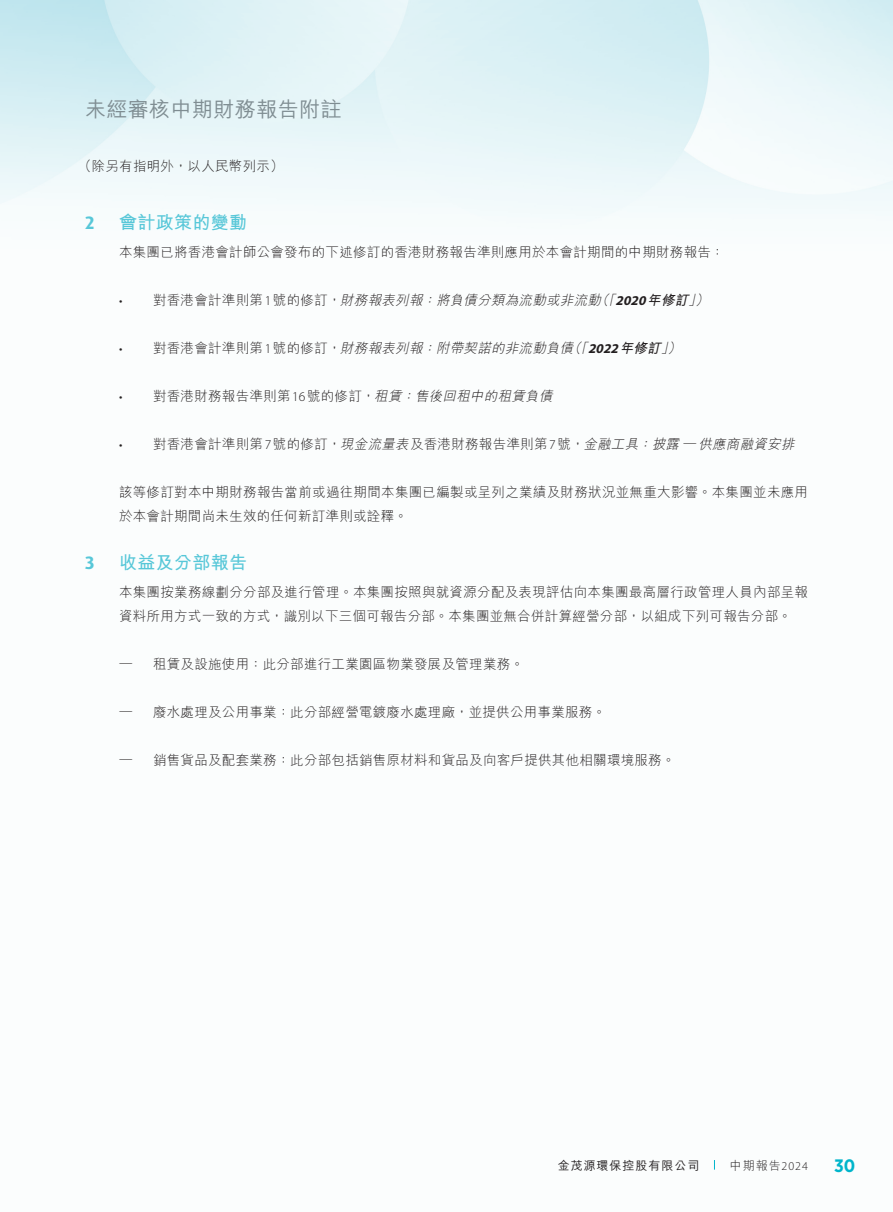
<style>
.page{position:relative;width:893px;height:1212px;background:#fff}
.page>*{position:absolute;margin:0;border:0;box-sizing:border-box;transform-origin:0 0}
.t1{font:500 21px "M Hei HK";letter-spacing:.02em;color:#7f8d92}
._01_H1{font:700 18px "M Hei HK";letter-spacing:.02em;color:#57c7d8}
.t2{font:700 18px "Gotham Narrow";color:#00b5cb}
._01_H1-2{font:700 18px "Dax Pro";color:#57c7d8}
._00_txt{font:300 13.5px/24px "M Hei HK";letter-spacing:.02em;color:#231f20}
._00_txt-2{font:italic 300 13.5px "M Hei HK";color:#231f20}
._00_txt-3{font:italic 700 13.5px "Myriad Pro";color:#231f20}
._00_txt-4{font:300 13.5px "Myriad Pro";color:#231f20}
._00_txt-5{font:italic 300 13.5px "Myriad Pro";color:#231f20}
.t3{font:500 12px "M Hei HK";letter-spacing:.08em;color:#231f20}
.t4{font:300 12px "M Hei HK";color:#231f20}
.s1{font-family:"Myriad Pro"}
.s2{font-style:italic}
.s3{font-family:"M Hei HK"}
</style>
<div class="page">
<img style="left:0;top:0;width:893px;height:1170px">
<p class="t1" style="left:85px;top:94px;width:258px">未經審核中期財務報告附註</p>
<p class="_00_txt" style="left:78px;top:154px;width:207px">（除另有指明外，以人民幣列示(</p>
<p class="_01_H1-2" style="left:85px;top:211px;width:11px">2</p>
<p class="_01_H1-2" style="left:85px;top:551px;width:11px">3</p>
<p class="_01_H1" style="left:119px;top:209px;width:130px">會計政策的變動</p>
<p class="_00_txt" style="left:119px;top:240px;width:607px">本集團已將香港會計師公會發布的下述修訂的香港財務報告準則應用於本會計期間的中期財務報告：</p>
<p class="_00_txt-2" style="left:688px;top:293px;width:25px">(「</p>
<p class="_00_txt-2" style="left:595px;top:293px;width:25px">（「</p>
<p class="_00_txt" style="left:153px;top:288px;width:274px">對香港會計準則第<span class="s1">1</span> 號的修訂，<span class="s2">財務報表列報</span></p>
<p class="_00_txt-2" style="left:436px;top:293px;width:169px">將負債分類為流動或非流動</p>
<p class="_00_txt-3" style="left:616px;top:292px;width:78px">2020<span class="s3">年修訂</span></p>
<p class="_00_txt-2" style="left:422px;top:293px;width:18px">：</p>
<p class="_00_txt-4" style="left:119px;top:292px;width:5px">•</p>
<p class="_00_txt-4" style="left:119px;top:340px;width:5px">•</p>
<p class="_00_txt-4" style="left:119px;top:388px;width:5px">•</p>
<p class="_00_txt-2" style="left:568px;top:341px;width:25px">（「</p>
<p class="_00_txt-2" style="left:661px;top:341px;width:25px">(「</p>
<p class="_00_txt-2" style="left:436px;top:341px;width:142px">附帶契諾的非流動負債</p>
<p class="_00_txt" style="left:153px;top:336px;width:274px">對香港會計準則第<span class="s1">1</span> 號的修訂，<span class="s2">財務報表列報</span></p>
<p class="_00_txt-3" style="left:588px;top:340px;width:78px">2022<span class="s3">年修訂</span></p>
<p class="_00_txt-2" style="left:422px;top:341px;width:18px">：</p>
<p class="_00_txt" style="left:153px;top:384px;width:253px">對香港財務報告準則第<span class="s1">16</span>號的修訂，<span class="s2">租賃</span></p>
<p class="_00_txt-2" style="left:415px;top:389px;width:142px">售後回租中的租賃負債</p>
<p class="_00_txt-2" style="left:402px;top:389px;width:18px">：</p>
<p class="_00_txt" style="left:153px;top:432px;width:489px">對香港會計準則第<span class="s1">7</span>號的修訂，<span class="s2">現金流量表</span>及香港財務報告準則第<span class="s1">7</span> 號，<span class="s2">金融工具</span></p>
<p class="_00_txt-2" style="left:652px;top:437px;width:32px">披露</p>
<p class="_00_txt-2" style="left:698px;top:437px;width:100px">供應商融資安排</p>
<p class="_00_txt-2" style="left:638px;top:437px;width:18px">：</p>
<p class="_00_txt-5" style="left:682px;top:434px;width:18px">—</p>
<p class="_00_txt-4" style="left:119px;top:436px;width:5px">•</p>
<p class="_00_txt" style="left:119px;top:480px;width:690px">該等修訂對本中期財務報告當前或過往期間本集團已編製或呈列之業績及財務狀況並無重大影響。本集團並未應用於本會計期間尚未生效的任何新訂準則或詮釋。</p>
<p class="_01_H1" style="left:119px;top:549px;width:130px">收益及分部報告</p>
<p class="_00_txt" style="left:119px;top:580px;width:690px">本集團按業務線劃分分部及進行管理。本集團按照與就資源分配及表現評估向本集團最高層行政管理人員內部呈報資料所用方式一致的方式，識別以下三個可報告分部。本集團並無合併計算經營分部，以組成下列可報告分部。</p>
<p class="_00_txt" style="left:153px;top:652px;width:372px">租賃及設施使用：此分部進行工業園區物業發展及管理業務。</p>
<p class="_00_txt-4" style="left:119px;top:655px;width:15px">—</p>
<p class="_00_txt-4" style="left:119px;top:703px;width:15px">—</p>
<p class="_00_txt-4" style="left:119px;top:751px;width:15px">—</p>
<p class="_00_txt" style="left:153px;top:700px;width:454px">廢水處理及公用事業：此分部經營電鍍廢水處理廠，並提供公用事業服務。</p>
<p class="_00_txt" style="left:153px;top:748px;width:524px">銷售貨品及配套業務：此分部包括銷售原材料和貨品及向客戶提供其他相關環境服務。</p>
<p class="t3" style="left:558px;top:1156px;width:143px">金茂源環保控股有限公司</p>
<p class="t4" style="left:730px;top:1159px;width:80px">中期報告<span class="s1">2024</span></p>
<p class="t2" style="left:834px;top:1154px;width:23px">30</p>
</div>
